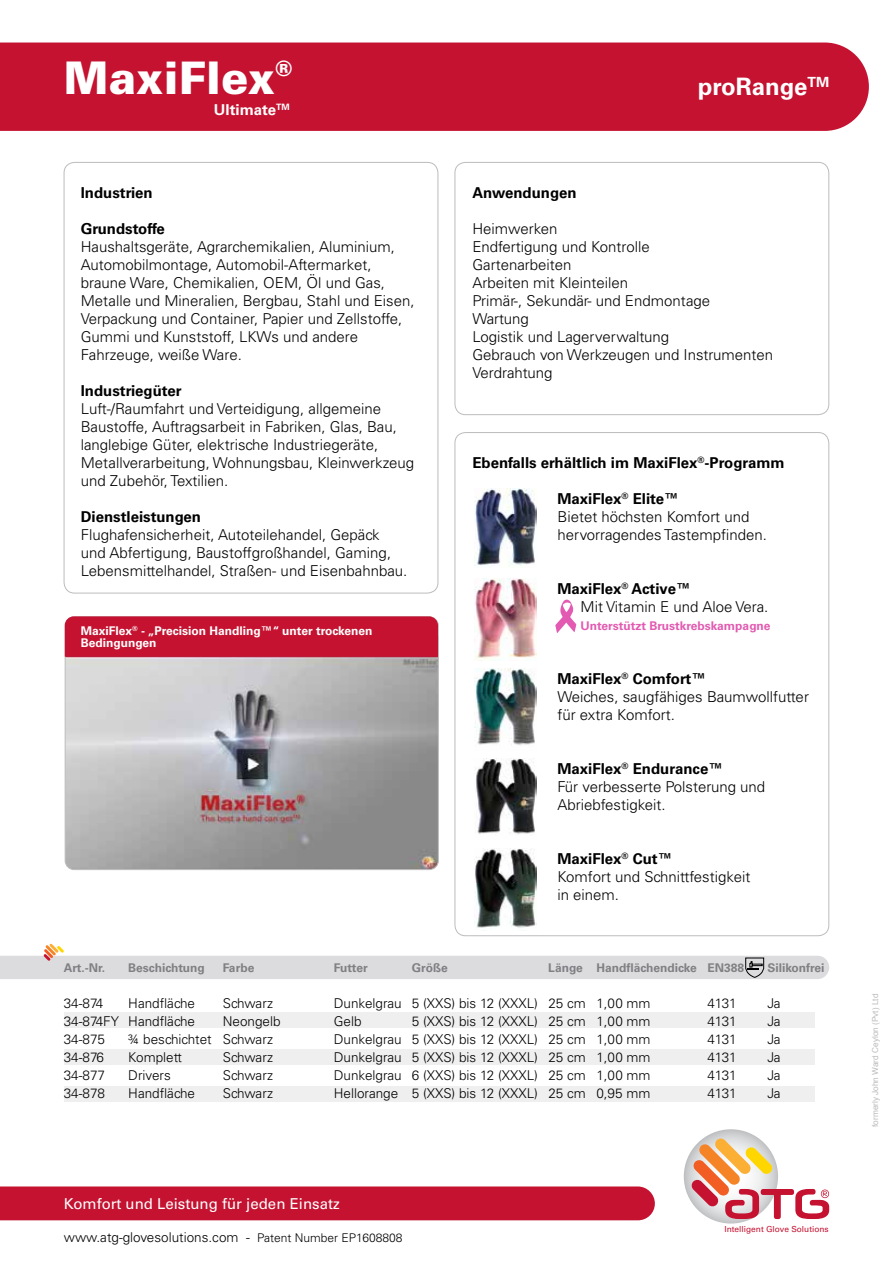
<style>
.page{position:relative;width:893px;height:1263px;background:#fff}
.page>*{position:absolute;margin:0;border:0;box-sizing:border-box;transform-origin:0 0}
.t1{font:900 45px "Univers";color:#fff}
.t2{font:700 24px "Univers";color:#fff}
.t3{font:300 15px/18px "Univers";color:#000}
.t4{font:700 15px "Univers";color:#000}
.t5{font:15px "Univers";color:#fff}
.t6{font:700 15px "Univers";color:#fff}
.t7{font:300 13.5px "Univers";color:#000}
.t8{font:700 12px "Univers";color:#807f83}
.t9{font:700 12px/12px "Univers";color:#fff}
.t10{font:700 12px "Univers";color:#e25ab1}
.t11{font:8.4px "Univers";color:#c41230}
.t12{font:8.25px "Helvetica";color:#bcbbbe}
.s1{font-weight:700}
.s2{font-size:12px}
</style>
<div class="page">
<div style="left:0;top:42px;width:869px;height:89px;background:#c41230"></div>
<div style="left:0;top:1186px;width:655px;height:34px;background:#c41230"></div>
<svg style="left:684px;top:1129px;width:94px;height:94px"></svg>
<svg style="left:691px;top:1138px;width:138px;height:81px"></svg>
<div style="left:64px;top:1049px;width:750px;height:15px;background:#efeff0"></div>
<div style="left:64px;top:1086px;width:750px;height:15px;background:#efeff0"></div>
<div style="left:64px;top:1012px;width:750px;height:16px;background:#efeff0"></div>
<svg style="left:0;top:944px;width:829px;height:35px"></svg>
<img style="left:475px;top:489px;width:62px;height:77px">
<img style="left:475px;top:669px;width:62px;height:76px">
<img style="left:475px;top:758px;width:62px;height:76px">
<img style="left:475px;top:579px;width:62px;height:81px">
<svg style="left:555px;top:599px;width:21px;height:34px"></svg>
<img style="left:65px;top:657px;width:372px;height:213px">
<div style="left:65px;top:616px;width:373px;height:41px;background:#c41230"></div>
<div style="left:455px;top:162px;width:374px;height:253px;border:1px solid #bcbbbe;border-radius:11px"></div>
<img style="left:475px;top:849px;width:62px;height:79px">
<h1 class="t1" style="left:64px;top:49px;width:230px">MaxiFlex<sup>®</sup></h1>
<p class="t6" style="left:214px;top:101px;width:77px">Ultimate<sup>TM</sup></p>
<p class="t4" style="left:81px;top:184px;width:73px">Industrien</p>
<p class="t4" style="left:81px;top:220px;width:85px">Grundstoffe</p>
<p class="t3" style="left:81px;top:238px;width:335px">Haushaltsgeräte, Agrarchemikalien, Aluminium, Automobilmontage, Automobil-Aftermarket, braune Ware, Chemikalien, OEM, Öl und Gas, Metalle und Mineralien, Bergbau, Stahl und Eisen, Verpackung und Container, Papier und Zellstoffe, Gummi und Kunststoff, LKWs und andere Fahrzeuge, weiße Ware.</p>
<p class="t4" style="left:81px;top:382px;width:102px">Industriegüter</p>
<p class="t3" style="left:81px;top:400px;width:335px">Luft-/Raumfahrt und Verteidigung, allgemeine Baustoffe, Auftragsarbeit in Fabriken, Glas, Bau, langlebige Güter, elektrische Industriegeräte, Metallverarbeitung, Wohnungsbau, Kleinwerkzeug und Zubehör, Textilien.</p>
<p class="t4" style="left:81px;top:508px;width:122px">Dienstleistungen</p>
<p class="t3" style="left:81px;top:526px;width:328px">Flughafensicherheit, Autoteilehandel, Gepäck und Abfertigung, Baustoffgroßhandel, Gaming,<br>Lebensmittelhandel, Straßen- und Eisenbahnbau.</p>
<p class="t9" style="left:81px;top:625px;width:293px">MaxiFlex<sup>®</sup> - „Precision Handling™“ unter trockenen<br>Bedingungen</p>
<h2 class="t2" style="left:698px;top:73px;width:133px">proRange<sup>TM</sup></h2>
<p class="t4" style="left:472px;top:184px;width:106px">Anwendungen</p>
<p class="t3" style="left:472px;top:220px;width:302px">Heimwerken<br>Endfertigung und Kontrolle<br>Gartenarbeiten<br>Arbeiten mit Kleinteilen<br>Primär-, Sekundär- und Endmontage<br>Wartung<br>Logistik und Lagerverwaltung<br>Gebrauch von Werkzeugen und Instrumenten<br>Verdrahtung</p>
<p class="t4" style="left:472px;top:454px;width:314px">Ebenfalls erhältlich im MaxiFlex<sup>®</sup>-Programm</p>
<p class="t3" style="left:557px;top:490px;width:211px"><span class="s1">MaxiFlex</span><sup>®</sup> <span class="s1">Elite™<br></span>Bietet höchsten Komfort und hervorragendes Tastempfinden.</p>
<p class="t3" style="left:580px;top:580px;width:189px;text-indent:-23px"><span class="s1">MaxiFlex</span><sup>®</sup> <span class="s1">Active™<br></span>Mit Vitamin E und Aloe Vera.</p>
<p class="t10" style="left:580px;top:619px;width:192px">Unterstützt Brustkrebskampagne</p>
<p class="t3" style="left:557px;top:670px;width:253px"><span class="s1">MaxiFlex</span><sup>®</sup> <span class="s1">Comfort™<br></span>Weiches, saugfähiges Baumwollfutter für extra Komfort.</p>
<p class="t3" style="left:557px;top:760px;width:209px"><span class="s1">MaxiFlex</span><sup>®</sup> <span class="s1">Endurance™<br></span>Für verbesserte Polsterung und<br>Abriebfestigkeit.</p>
<p class="t3" style="left:557px;top:850px;width:194px"><span class="s1">MaxiFlex</span><sup>®</sup> <span class="s1">Cut™<br></span>Komfort und Schnittfestigkeit in einem.</p>
<p class="t8" style="left:64px;top:961px;width:43px">Art.-Nr.</p>
<p class="t8" style="left:128px;top:961px;width:78px">Beschichtung</p>
<p class="t8" style="left:223px;top:961px;width:33px">Farbe</p>
<p class="t8" style="left:334px;top:961px;width:35px">Futter</p>
<p class="t8" style="left:412px;top:961px;width:38px">Größe</p>
<p class="t8" style="left:548px;top:961px;width:197px">Länge Handflächendicke EN388</p>
<p class="t8" style="left:767px;top:961px;width:59px">Silikonfrei</p>
<p class="t7" style="left:64px;top:995px;width:41px">34-874</p>
<p class="t7" style="left:128px;top:995px;width:68px">Handfläche</p>
<p class="t7" style="left:223px;top:995px;width:52px">Schwarz</p>
<p class="t7" style="left:334px;top:995px;width:318px">Dunkelgrau 5 (XXS) bis 12 (XXXL) 25 cm 1,00 mm</p>
<p class="t7" style="left:707px;top:995px;width:31px">4131</p>
<p class="t7" style="left:767px;top:995px;width:15px">Ja</p>
<p class="t7" style="left:64px;top:1013px;width:133px">34-874FY Handfläche</p>
<p class="t7" style="left:223px;top:1013px;width:59px">Neongelb</p>
<p class="t7" style="left:334px;top:1013px;width:29px">Gelb</p>
<p class="t7" style="left:412px;top:1013px;width:240px">5 (XXS) bis 12 (XXXL) 25 cm 1,00 mm</p>
<p class="t7" style="left:707px;top:1013px;width:31px">4131</p>
<p class="t7" style="left:767px;top:1013px;width:15px">Ja</p>
<p class="t7" style="left:64px;top:1031px;width:43px">34-875</p>
<p class="t7" style="left:128px;top:1031px;width:146px">¾ beschichtet Schwarz</p>
<p class="t7" style="left:334px;top:1031px;width:318px">Dunkelgrau 5 (XXS) bis 12 (XXXL) 25 cm 1,00 mm</p>
<p class="t7" style="left:707px;top:1031px;width:31px">4131</p>
<p class="t7" style="left:767px;top:1031px;width:15px">Ja</p>
<p class="t7" style="left:64px;top:1049px;width:42px">34-876</p>
<p class="t7" style="left:128px;top:1049px;width:55px">Komplett</p>
<p class="t7" style="left:223px;top:1049px;width:52px">Schwarz</p>
<p class="t7" style="left:334px;top:1049px;width:318px">Dunkelgrau 5 (XXS) bis 12 (XXXL) 25 cm 1,00 mm</p>
<p class="t7" style="left:707px;top:1049px;width:31px">4131</p>
<p class="t7" style="left:767px;top:1049px;width:15px">Ja</p>
<p class="t7" style="left:64px;top:1067px;width:43px">34-877</p>
<p class="t7" style="left:128px;top:1067px;width:44px">Drivers</p>
<p class="t7" style="left:223px;top:1067px;width:52px">Schwarz</p>
<p class="t7" style="left:334px;top:1067px;width:318px">Dunkelgrau 6 (XXS) bis 12 (XXXL) 25 cm 1,00 mm</p>
<p class="t7" style="left:707px;top:1067px;width:31px">4131</p>
<p class="t7" style="left:767px;top:1067px;width:15px">Ja</p>
<p class="t7" style="left:64px;top:1085px;width:43px">34-878</p>
<p class="t7" style="left:128px;top:1085px;width:68px">Handfläche</p>
<p class="t7" style="left:223px;top:1085px;width:52px">Schwarz</p>
<p class="t7" style="left:334px;top:1085px;width:318px">Hellorange 5 (XXS) bis 12 (XXXL) 25 cm 0,95 mm</p>
<p class="t7" style="left:707px;top:1085px;width:31px">4131</p>
<p class="t7" style="left:767px;top:1085px;width:15px">Ja</p>
<p class="t5" style="left:64px;top:1195px;width:277px">Komfort und Leistung für jeden Einsatz</p>
<p class="t7" style="left:64px;top:1229px;width:340px">www.atg-glovesolutions.com - <span class="s2">Patent Number EP1608808</span></p>
<p class="t11" style="left:724px;top:1224px;width:106px">Intelligent Glove Solutions</p>
<p class="t12" style="left:869px;top:1127px;width:135px;rotate:-90deg">formerly John Ward Ceylon (Pvt) Ltd</p>
</div>
